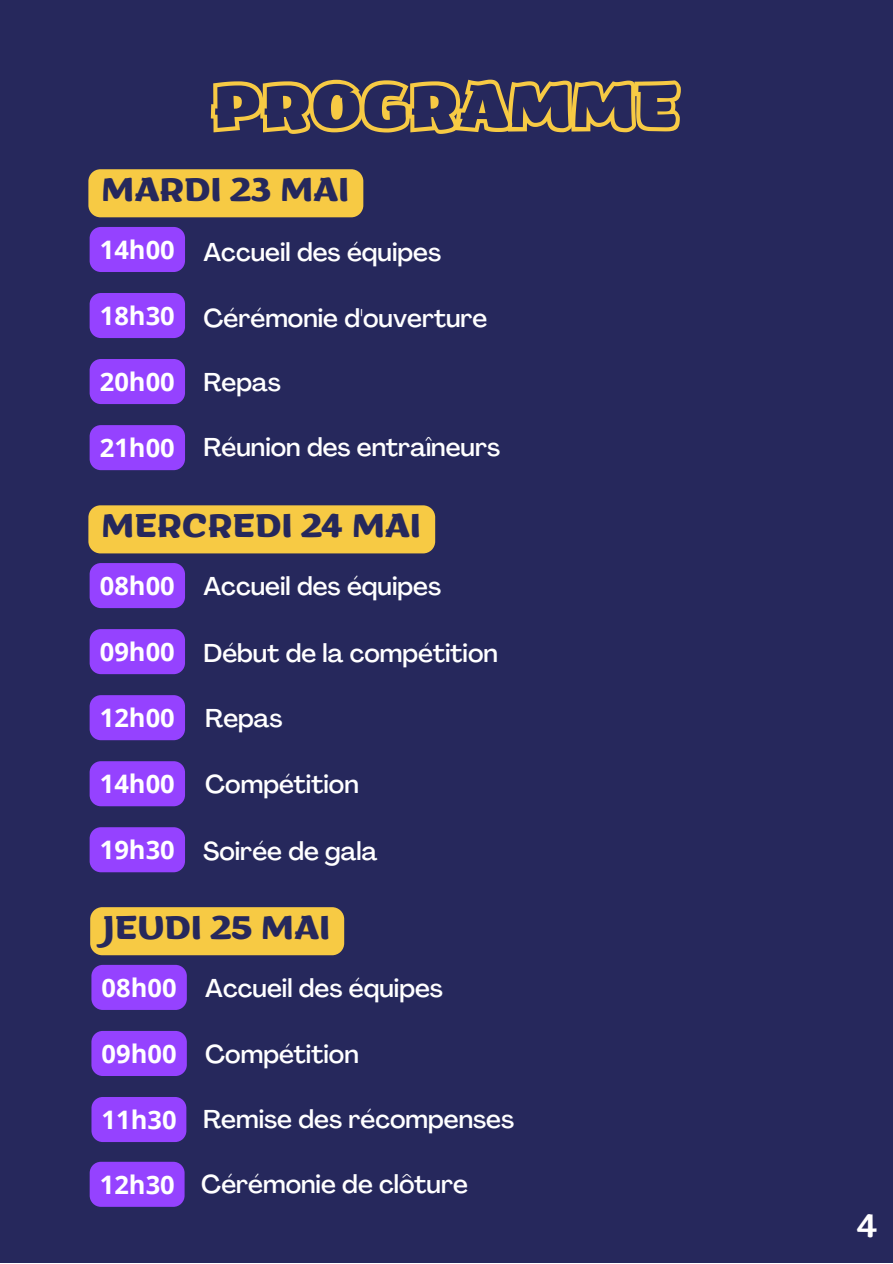
<style>
.page{position:relative;width:893px;height:1264px;background:#fff}
.page>*{position:absolute;margin:0;border:0;box-sizing:border-box;transform-origin:0 0}
.t1{font:60px "ZT Arturo Heavyoutline";color:#f7ca44}
.t2{font:700 33px "ZT Arturo";color:#26285c}
.t3{font:33px "ZT Arturo";color:#fff}
.t4{font:500 25.5px "Agrandir";color:#fff}
.t5{font:700 25.5px "Open Sans";color:#fff}
</style>
<div class="page">
<div style="left:0;top:0;width:892px;height:1262px;background:#26285c"></div>
<div style="left:88px;top:169px;width:275px;height:48px;background:#f7ca44"></div>
<div style="left:88px;top:505px;width:347px;height:48px;background:#f7ca44"></div>
<div style="left:90px;top:907px;width:254px;height:48px;background:#f7ca44"></div>
<div style="left:90px;top:227px;width:95px;height:45px;background:#9542ff;border-radius:11px"></div>
<div style="left:90px;top:563px;width:95px;height:45px;background:#9542ff;border-radius:11px"></div>
<div style="left:91px;top:964px;width:96px;height:45px;background:#9542ff;border-radius:11px"></div>
<div style="left:90px;top:293px;width:95px;height:45px;background:#9542ff;border-radius:11px"></div>
<div style="left:90px;top:629px;width:95px;height:45px;background:#9542ff;border-radius:11px"></div>
<div style="left:91px;top:1030px;width:96px;height:45px;background:#9542ff;border-radius:11px"></div>
<div style="left:90px;top:827px;width:95px;height:45px;background:#9542ff;border-radius:11px"></div>
<div style="left:90px;top:359px;width:95px;height:45px;background:#9542ff;border-radius:11px"></div>
<div style="left:90px;top:695px;width:95px;height:45px;background:#9542ff;border-radius:11px"></div>
<div style="left:91px;top:1096px;width:95px;height:45px;background:#9542ff;border-radius:11px"></div>
<div style="left:90px;top:1161px;width:94px;height:45px;background:#9542ff;border-radius:11px"></div>
<div style="left:90px;top:425px;width:95px;height:45px;background:#9542ff;border-radius:11px"></div>
<div style="left:90px;top:761px;width:95px;height:45px;background:#9542ff;border-radius:11px"></div>
<h1 class="t1" style="left:213px;top:84px;width:468px">PROGRAMME</h1>
<p class="t2" style="left:102px;top:176px;width:250px">MARDI 23 MAI</p>
<p class="t5" style="left:100px;top:232px;width:76px">14h00</p>
<p class="t4" style="left:203px;top:241px;width:239px">Accueil des équipes</p>
<p class="t5" style="left:100px;top:298px;width:76px">18h30</p>
<p class="t4" style="left:203px;top:307px;width:285px">Cérémonie d'ouverture</p>
<p class="t5" style="left:100px;top:364px;width:76px">20h00</p>
<p class="t4" style="left:203px;top:372px;width:79px">Repas</p>
<p class="t5" style="left:100px;top:430px;width:76px">21h00</p>
<p class="t4" style="left:203px;top:437px;width:298px">Réunion des entraîneurs</p>
<p class="t2" style="left:102px;top:512px;width:321px">MERCREDI 24 MAI</p>
<p class="t5" style="left:100px;top:568px;width:76px">08h00</p>
<p class="t4" style="left:203px;top:576px;width:239px">Accueil des équipes</p>
<p class="t5" style="left:100px;top:634px;width:76px">09h00</p>
<p class="t4" style="left:203px;top:643px;width:296px">Début de la compétition</p>
<p class="t5" style="left:100px;top:700px;width:76px">12h00</p>
<p class="t4" style="left:205px;top:707px;width:79px">Repas</p>
<p class="t5" style="left:100px;top:766px;width:76px">14h00</p>
<p class="t4" style="left:205px;top:774px;width:155px">Compétition</p>
<p class="t5" style="left:100px;top:832px;width:76px">19h30</p>
<p class="t4" style="left:203px;top:840px;width:176px">Soirée de gala</p>
<p class="t2" style="left:103px;top:914px;width:229px">JEUDI 25 MAI</p>
<p class="t5" style="left:102px;top:969px;width:76px">08h00</p>
<p class="t4" style="left:205px;top:977px;width:239px">Accueil des équipes</p>
<p class="t5" style="left:102px;top:1035px;width:76px">09h00</p>
<p class="t4" style="left:205px;top:1044px;width:155px">Compétition</p>
<p class="t5" style="left:102px;top:1101px;width:76px">11h30</p>
<p class="t5" style="left:100px;top:1166px;width:76px">12h30</p>
<p class="t4" style="left:203px;top:1108px;width:312px">Remise des récompenses</p>
<p class="t4" style="left:201px;top:1173px;width:268px">Cérémonie de clôture</p>
<p class="t3" style="left:857px;top:1213px;width:22px">4</p>
</div>
